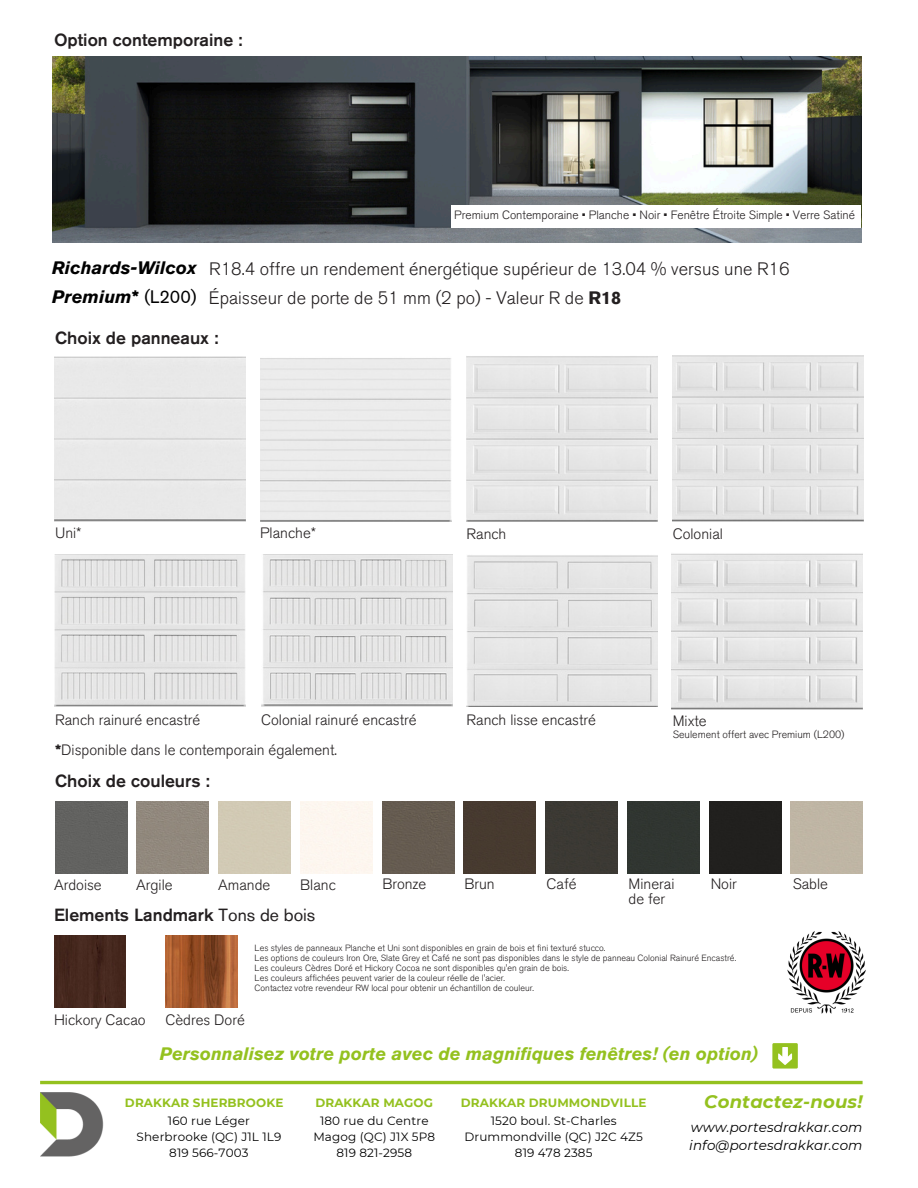
<style>
.page{position:relative;width:918px;height:1188px;background:#fff}
.page>*{position:absolute;margin:0;border:0;box-sizing:border-box;transform-origin:0 0}
.t1{font:300 18px "Akzidenz Grotesk Pro";color:#231f20}
.t2{font:italic 700 18px "Akzidenz Grotesk Pro";color:#94c11f}
.t3{font:italic 700 18px "Akzidenz Grotesk Pro";color:#000}
.t4{font:italic 700 18px "Montserrat";letter-spacing:.01em;color:#94c11f}
.t5{font:500 17.55px "Akzidenz Grotesk Pro";color:#231f20}
.t6{font:300 15px/14.7px "Akzidenz Grotesk Pro";color:#231f20}
.t7{font:italic 13.5px/18px "Montserrat";letter-spacing:.01em;color:#000}
.t8{font:12px/16.2px "Montserrat";letter-spacing:.01em;color:#000;text-align:center}
.t9{font:300 12px "Akzidenz Grotesk Pro";color:#231f20}
.t10{font:700 12px "Montserrat";letter-spacing:.01em;color:#94c11f}
.t11{font:300 10.5px "Akzidenz Grotesk Pro";color:#231f20}
.t12{font:300 9px/10.2px "Akzidenz Grotesk Pro";color:#231f20}
.s1{font-style:normal}
.s2{font-weight:400;font-style:normal}
.s3{font-weight:700}
.s4{font-weight:400}
</style>
<div class="page">
<div style="left:55px;top:802px;width:72px;height:72px;background:#626260"></div>
<div style="left:137px;top:802px;width:72px;height:72px;background:#91887d"></div>
<div style="left:382px;top:802px;width:72px;height:72px;background:#655b51"></div>
<div style="left:464px;top:802px;width:72px;height:72px;background:#473a2f"></div>
<div style="left:546px;top:802px;width:72px;height:72px;background:#3c3934"></div>
<div style="left:627px;top:802px;width:72px;height:71px;background:#303531"></div>
<div style="left:709px;top:802px;width:72px;height:72px;background:#21201e"></div>
<div style="left:54px;top:936px;width:72px;height:72px;background:#45281e"></div>
<img style="left:165px;top:936px;width:72px;height:72px">
<img style="left:466px;top:356px;width:192px;height:165px">
<img style="left:673px;top:355px;width:191px;height:167px">
<img style="left:54px;top:555px;width:191px;height:152px">
<img style="left:261px;top:555px;width:191px;height:152px">
<img style="left:466px;top:555px;width:191px;height:152px">
<img style="left:672px;top:553px;width:191px;height:157px">
<img style="left:787px;top:931px;width:79px;height:83px">
<hr style="left:40px;top:1081px;width:823px;height:3px;background:#94c11f">
<img style="left:40px;top:1093px;width:64px;height:64px">
<img style="left:52px;top:57px;width:809px;height:185px">
<div style="left:451px;top:205px;width:410px;height:23px;background:#fff"></div>
<svg style="left:772px;top:1043px;width:26px;height:26px"></svg>
<h5 class="t5" style="left:54px;top:33px;width:190px">Option contemporaine :</h5>
<h6 class="t9" style="left:454px;top:207px;width:402px">Premium Contemporaine • Planche • Noir • Fenêtre Étroite Simple • Verre Satiné</h6>
<p class="t3" style="left:52px;top:260px;width:146px">Richards-Wilcox</p>
<p class="t1" style="left:209px;top:257px;width:582px">R18.4 offre un rendement énergétique supérieur de 13.04 % versus une R16</p>
<p class="t3" style="left:52px;top:289px;width:146px">Premium<span class="s1">*</span> <span class="s2">(L200)</span></p>
<h3 class="t1" style="left:209px;top:286px;width:414px">Épaisseur de porte de 51 mm (2 po) - Valeur R de <span class="s3">R18</span></h3>
<h3 class="t5" style="left:55px;top:331px;width:165px">Choix de panneaux :</h3>
<p class="t6" style="left:55px;top:525px;width:28px">Uni*</p>
<p class="t6" style="left:260px;top:525px;width:57px">Planche*</p>
<p class="t6" style="left:466px;top:526px;width:41px">Ranch</p>
<p class="t6" style="left:673px;top:526px;width:52px">Colonial</p>
<h3 class="t6" style="left:55px;top:712px;width:147px">Ranch rainuré encastré</h3>
<h3 class="t6" style="left:261px;top:712px;width:157px">Colonial rainuré encastré</h3>
<h6 class="t6" style="left:55px;top:742px;width:283px"><span class="s3">*</span>Disponible dans le contemporain également.</h6>
<h2 class="t5" style="left:55px;top:774px;width:156px">Choix de couleurs :</h2>
<h3 class="t6" style="left:466px;top:712px;width:131px">Ranch lisse encastré</h3>
<p class="t6" style="left:673px;top:713px;width:36px">Mixte</p>
<h3 class="t11" style="left:673px;top:728px;width:173px">Seulement offert avec Premium (L200)</h3>
<p class="t6" style="left:54px;top:877px;width:49px">Ardoise</p>
<p class="t6" style="left:136px;top:877px;width:38px">Argile</p>
<p class="t6" style="left:218px;top:877px;width:54px">Amande</p>
<h3 class="t6" style="left:300px;top:877px;width:37px">Blanc</h3>
<p class="t6" style="left:382px;top:877px;width:46px">Bronze</p>
<h3 class="t6" style="left:464px;top:877px;width:32px">Brun</h3>
<p class="t6" style="left:547px;top:877px;width:32px">Café</p>
<h3 class="t6" style="left:629px;top:877px;width:47px">Minerai de fer</h3>
<p class="t6" style="left:711px;top:877px;width:28px">Noir</p>
<h3 class="t6" style="left:793px;top:877px;width:37px">Sable</h3>
<p class="t5" style="left:54px;top:908px;width:263px">Elements Landmark <span class="s4">Tons de bois</span></p>
<p class="t6" style="left:54px;top:1012px;width:93px">Hickory Cacao</p>
<h1 class="t6" style="left:165px;top:1012px;width:81px">Cèdres Doré</h1>
<h3 class="t12" style="left:255px;top:942px;width:352px">Les styles de panneaux Planche et Uni sont disponibles en grain de bois et fini texturé stucco.</h3>
<p class="t12" style="left:255px;top:953px;width:483px">Les options de couleurs Iron Ore, Slate Grey et Café ne sont pas disponibles dans le style de panneau Colonial Rainuré Encastré.<br>Les couleurs Cèdres Doré et Hickory Cocoa ne sont disponibles qu'en grain de bois.</p>
<p class="t12" style="left:255px;top:973px;width:252px">Les couleurs affichées peuvent varier de la couleur réelle de l'acier.</p>
<p class="t12" style="left:255px;top:983px;width:281px">Contactez votre revendeur RW local pour obtenir un échantillon de couleur.</p>
<h1 class="t2" style="left:160px;top:1047px;width:600px">Personnalisez votre porte avec de magnifiques fenêtres! (en option)</h1>
<h1 class="t10" style="left:125px;top:1095px;width:160px">DRAKKAR SHERBROOKE</h1>
<p class="t8" style="left:137px;top:1113px;width:146px">160 rue Léger<br>Sherbrooke (QC) J1L 1L9<br>819 566-7003</p>
<h3 class="t10" style="left:315px;top:1095px;width:119px">DRAKKAR MAGOG</h3>
<p class="t8" style="left:313px;top:1113px;width:123px">180 rue du Centre<br>Magog (QC) J1X 5P8<br>819 821-2958</p>
<h5 class="t4" style="left:704px;top:1091px;width:160px">Contactez-nous!</h5>
<p class="t10" style="left:461px;top:1095px;width:187px">DRAKKAR DRUMMONDVILLE</p>
<h5 class="t8" style="left:464px;top:1113px;width:180px">1520 boul. St-Charles<br>Drummondville (QC) J2C 4Z5<br>819 478 2385</h5>
<h6 class="t7" style="left:689px;top:1118px;width:175px">www.portesdrakkar.com info@portesdrakkar.com</h6>
</div>
